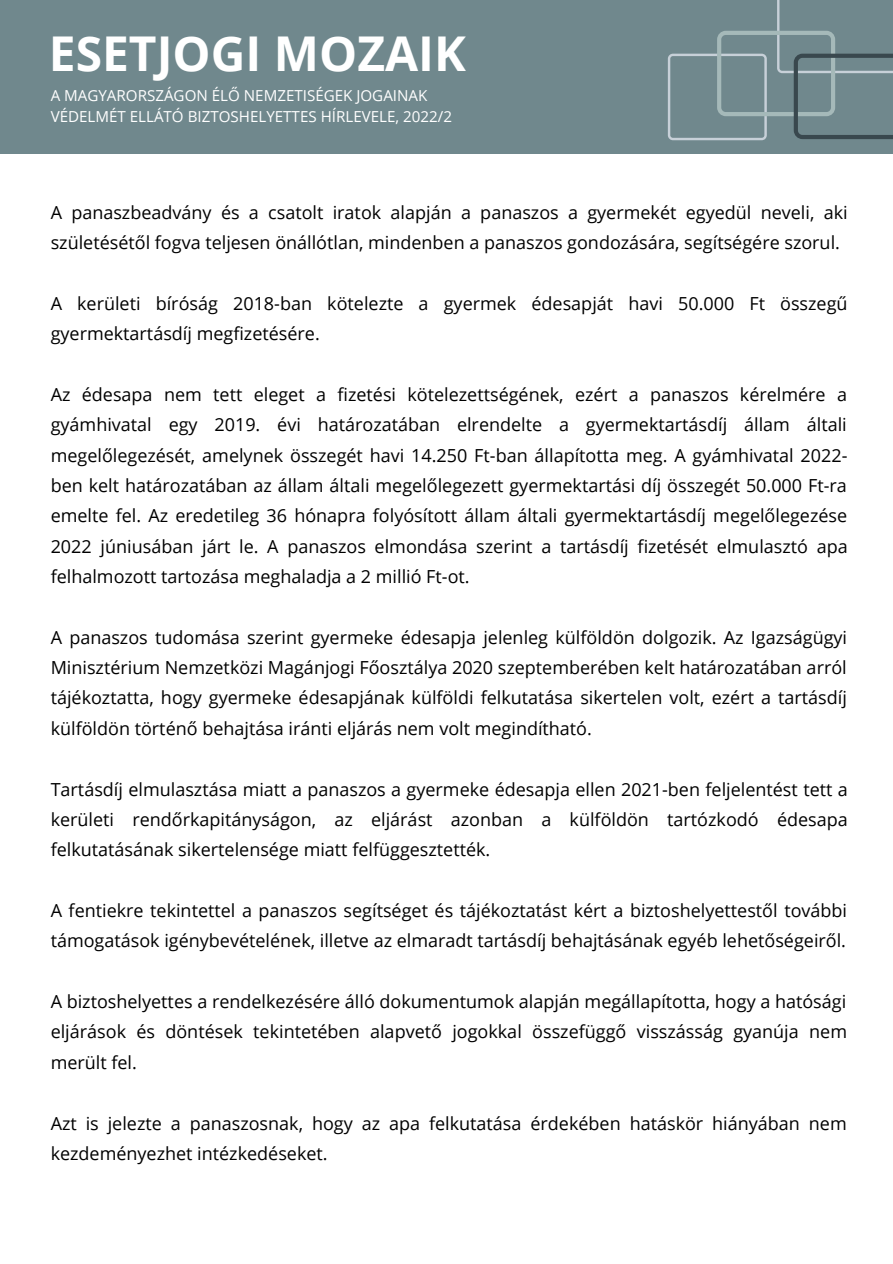
<style>
.page{position:relative;width:893px;height:1264px;background:#fff}
.page>*{position:absolute;margin:0;border:0;box-sizing:border-box;transform-origin:0 0}
.t1{font:700 48px "Open Sans";color:#fff}
.t2{font:18px/30.3px "Open Sans";color:#000}
.t3{font:15.15px/21px "Open Sans";color:#fff}
</style>
<div class="page">
<div style="left:0;top:0;width:892px;height:153px;background:#70888d"></div>
<svg style="left:667px;top:0;width:225px;height:140px"></svg>
<h1 class="t1" style="left:49px;top:19px;width:418px">ESETJOGI MOZAIK</h1>
<p class="t3" style="left:51px;top:84px;width:403px">A MAGYARORSZÁGON ÉLŐ NEMZETISÉGEK JOGAINAK<br>VÉDELMÉT ELLÁTÓ BIZTOSHELYETTES HÍRLEVELE, 2022/2</p>
<p class="t2" style="left:51px;top:196px;width:798px">A panaszbeadvány és a csatolt iratok alapján a panaszos a gyermekét egyedül neveli, aki születésétől fogva teljesen önállótlan, mindenben a panaszos gondozására, segítségére szorul.</p>
<p class="t2" style="left:51px;top:287px;width:798px">A kerületi bíróság 2018-ban kötelezte a gyermek édesapját havi 50.000 Ft összegű gyermektartásdíj megfizetésére.</p>
<p class="t2" style="left:51px;top:378px;width:798px;text-align:justify">Az édesapa nem tett eleget a fizetési kötelezettségének, ezért a panaszos kérelmére a gyámhivatal egy 2019. évi határozatában elrendelte a gyermektartásdíj állam általi megelőlegezését, amelynek összegét havi 14.250 Ft-ban állapította meg. A gyámhivatal 2022- ben kelt határozatában az állam általi megelőlegezett gyermektartási díj összegét 50.000 Ft-ra emelte fel. Az eredetileg 36 hónapra folyósított állam általi gyermektartásdíj megelőlegezése 2022 júniusában járt le. A panaszos elmondása szerint a tartásdíj fizetését elmulasztó apa felhalmozott tartozása meghaladja a 2 millió Ft-ot.</p>
<p class="t2" style="left:51px;top:621px;width:797px;text-align:justify">A panaszos tudomása szerint gyermeke édesapja jelenleg külföldön dolgozik. Az Igazságügyi Minisztérium Nemzetközi Magánjogi Főosztálya 2020 szeptemberében kelt határozatában arról tájékoztatta, hogy gyermeke édesapjának külföldi felkutatása sikertelen volt, ezért a tartásdíj külföldön történő behajtása iránti eljárás nem volt megindítható.</p>
<p class="t2" style="left:51px;top:773px;width:798px;text-align:justify">Tartásdíj elmulasztása miatt a panaszos a gyermeke édesapja ellen 2021-ben feljelentést tett a kerületi rendőrkapitányságon, az eljárást azonban a külföldön tartózkodó édesapa felkutatásának sikertelensége miatt felfüggesztették.</p>
<p class="t2" style="left:51px;top:894px;width:797px">A fentiekre tekintettel a panaszos segítséget és tájékoztatást kért a biztoshelyettestől további támogatások igénybevételének, illetve az elmaradt tartásdíj behajtásának egyéb lehetőségeiről.</p>
<p class="t2" style="left:51px;top:985px;width:797px;text-align:justify">A biztoshelyettes a rendelkezésére álló dokumentumok alapján megállapította, hogy a hatósági eljárások és döntések tekintetében alapvető jogokkal összefüggő visszásság gyanúja nem merült fel.</p>
<p class="t2" style="left:51px;top:1107px;width:797px">Azt is jelezte a panaszosnak, hogy az apa felkutatása érdekében hatáskör hiányában nem kezdeményezhet intézkedéseket.</p>
</div>
